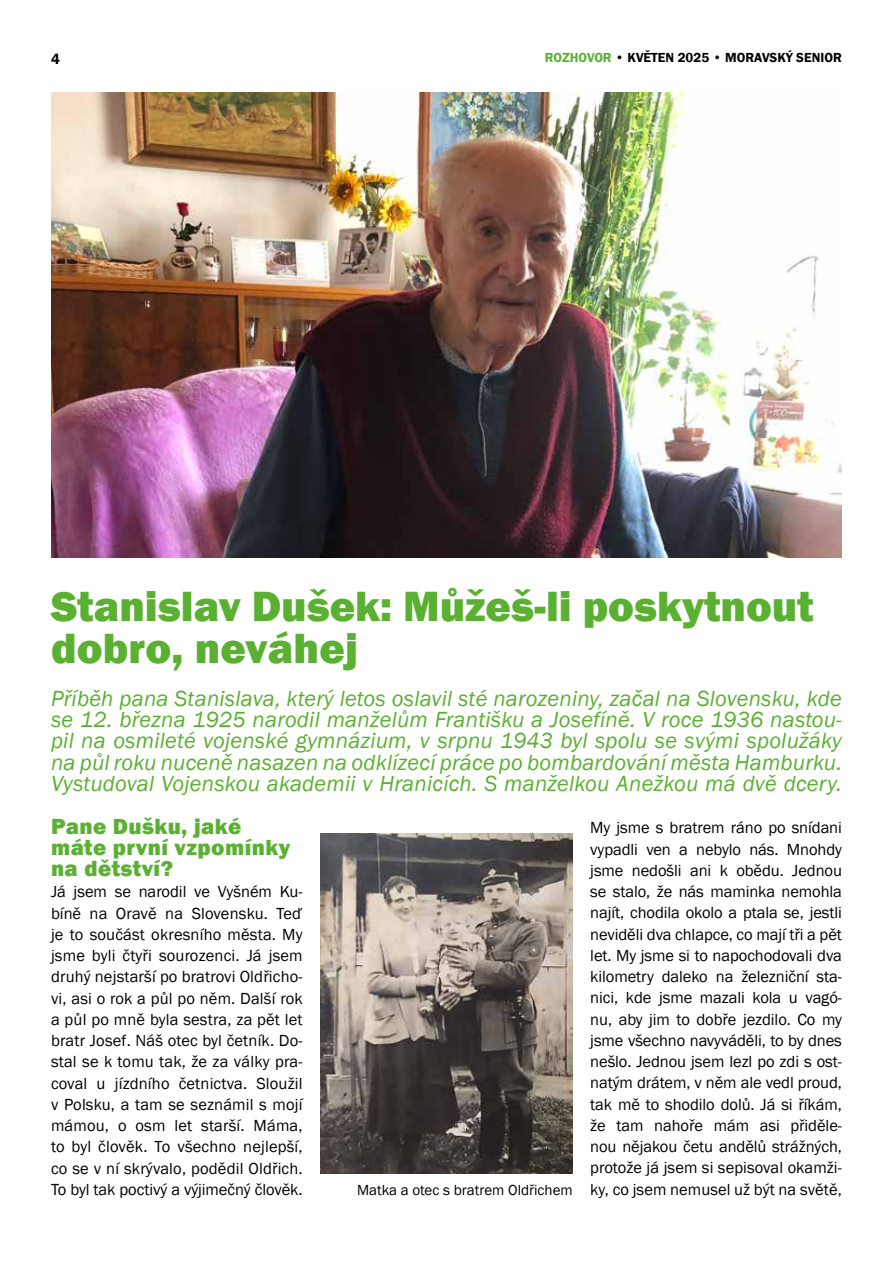
<style>
.page{position:relative;width:893px;height:1263px;background:#fff}
.page>*{position:absolute;margin:0;border:0;box-sizing:border-box;transform-origin:0 0}
.t1{font:800 43.5px/42.5px "Franklin Gothic";color:#5ab031}
.t2{font:italic 22.5px/21.3px "Franklin Gothic";letter-spacing:.01em;color:#5ab031;text-align:justify}
.t3{font:800 22.5px/21.3px "Franklin Gothic";letter-spacing:.02em;color:#5ab031}
.t4{font:16.5px/21.3px "Franklin Gothic";letter-spacing:.005em;color:#000;text-align:justify}
.t5{font:15px "Franklin Gothic";color:#000}
.t6{font:600 15px "Franklin Gothic";color:#000}
.t7{font:600 13.5px "Franklin Gothic";color:#000}
.s1{color:#5ab031}
</style>
<div class="page">
<img style="left:52px;top:93px;width:789px;height:464px">
<img style="left:320px;top:833px;width:252px;height:341px">
<p class="t6" style="left:51px;top:50px;width:10px">4</p>
<p class="t7" style="left:545px;top:49px;width:299px"><span class="s1">ROZHOVOR</span> • KVĚTEN 2025 • MORAVSKÝ SENIOR</p>
<h1 class="t1" style="left:51px;top:585px;width:764px">Stanislav Dušek: Můžeš-li poskytnout dobro, neváhej</h1>
<p class="t2" style="left:51px;top:688px;width:792px">Příběh pana Stanislava, který letos oslavil sté narozeniny, začal na Slovensku, kde se 12. března 1925 narodil manželům Františku a Josefíně. V roce 1936 nastou&shy;pil na osmileté vojenské gymnázium, v srpnu 1943 byl spolu se svými spolužáky na půl roku nuceně nasazen na odklízecí práce po bombardování města Hamburku.<br>Vystudoval Vojenskou akademii v Hranicích. S manželkou Anežkou má dvě dcery.</p>
<h2 class="t3" style="left:51px;top:815px;width:241px">Pane Dušku, jaké máte první vzpomínky na dětství?</h2>
<p class="t4" style="left:51px;top:881px;width:253px">Já jsem se narodil ve Vyšném Ku&shy;bíně na Oravě na Slovensku. Teď je to součást okresního města. My jsme byli čtyři sourozenci. Já jsem druhý nejstarší po bratrovi Oldřicho&shy;vi, asi o rok a půl po něm. Další rok a půl po mně byla sestra, za pět let bratr Josef. Náš otec byl četník. Do&shy;stal se k tomu tak, že za války pra&shy;coval u jízdního četnictva. Sloužil v Polsku, a tam se seznámil s mojí mámou, o osm let starší. Máma, to byl člověk. To všechno nejlepší, co se v ní skrývalo, podědil Oldřich.<br>To byl tak poctivý a výjimečný člověk.</p>
<p class="t4" style="left:590px;top:817px;width:253px">My jsme s bratrem ráno po snídani vypadli ven a nebylo nás. Mnohdy jsme nedošli ani k obědu. Jednou se stalo, že nás maminka nemohla najít, chodila okolo a ptala se, jestli neviděli dva chlapce, co mají tři a pět let. My jsme si to napochodovali dva kilometry daleko na železniční sta&shy;nici, kde jsme mazali kola u vagó&shy;nu, aby jim to dobře jezdilo. Co my jsme všechno navyváděli, to by dnes nešlo. Jednou jsem lezl po zdi s ost&shy;natým drátem, v něm ale vedl proud, tak mě to shodilo dolů. Já si říkám, že tam nahoře mám asi přiděle&shy;nou nějakou četu andělů strážných, protože já jsem si sepisoval okamži&shy;ky, co jsem nemusel už být na světě,</p>
<p class="t5" style="left:357px;top:1180px;width:217px">Matka a otec s bratrem Oldřichem</p>
</div>
